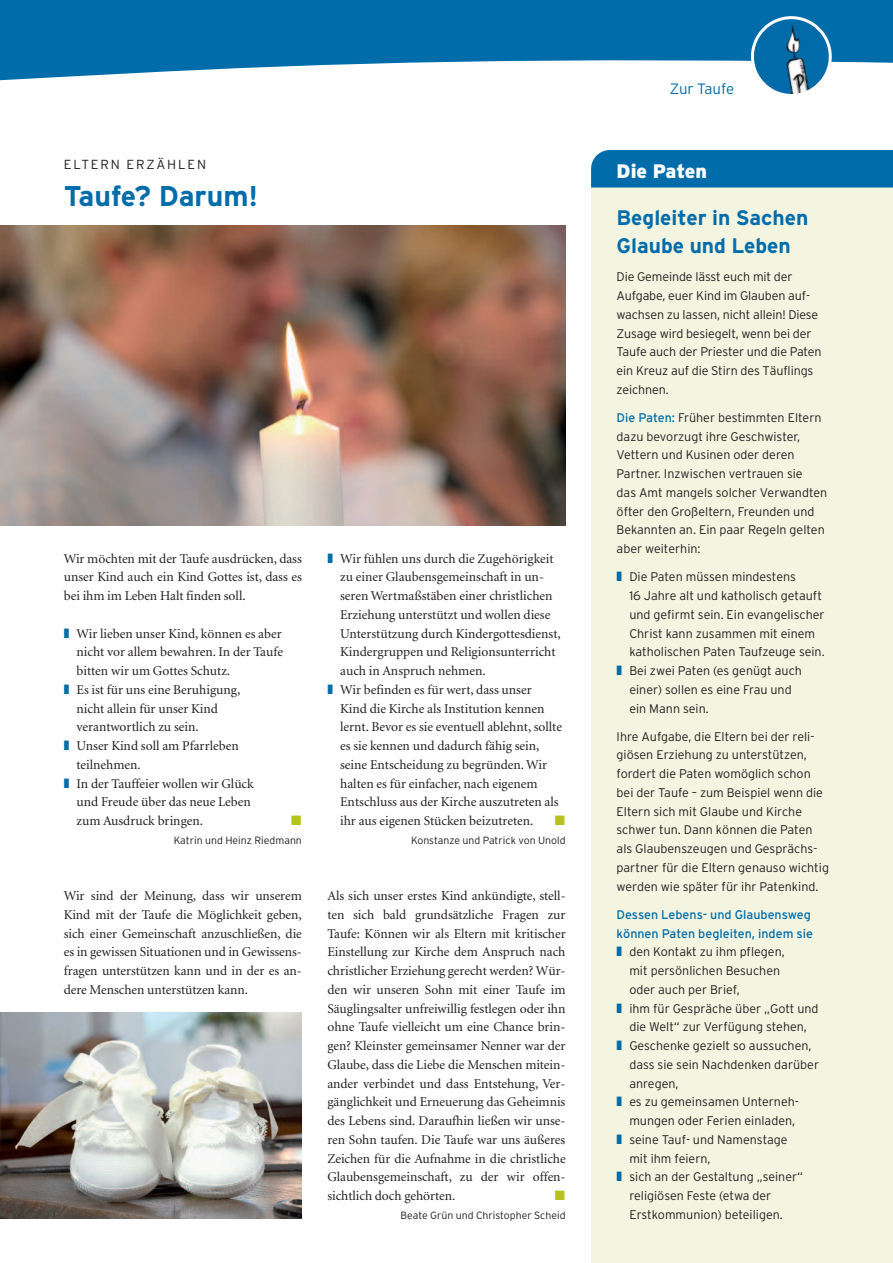
<style>
.page{position:relative;width:893px;height:1263px;background:#fff}
.page>*{position:absolute;margin:0;border:0;box-sizing:border-box;transform-origin:0 0}
.t1{font:700 28.5px "Interstate";color:#006daa}
.t2{font:700 21px/28.2px "Interstate";color:#006daa}
.t3{font:900 19.5px "Interstate";color:#fff}
.t4{font:300 15px "Interstate";letter-spacing:-.01em;color:#006daa}
.t5{font:13.5px/18.8px "Minion";color:#231f20;text-align:justify}
.t6{font:13.5px "Zapf Dingbats ITC";color:#b8c21d}
.t7{font:300 13.2px "Interstate";letter-spacing:.14em;color:#231f20}
.t8{font:300 12.6px/18.8px "Interstate";color:#231f20}
.t9{font:12.6px "Interstate";color:#006daa}
.t10{font:300 10.5px "Interstate";color:#231f20}
.s1{color:#006daa}
.s2{font-weight:400;color:#006daa}
</style>
<div class="page">
<svg style="left:0;top:0;width:893px;height:81px;fill:#006daa"></svg>
<div style="left:591px;top:187px;width:302px;height:1076px;background:#f4f5e1"></div>
<div style="left:591px;top:150px;width:302px;height:37px;background:#006daa"></div>
<svg style="left:751px;top:16px;width:81px;height:78px"></svg>
<img style="left:0;top:225px;width:566px;height:300px">
<img style="left:0;top:1013px;width:302px;height:206px">
<p class="t7" style="left:64px;top:156px;width:144px">ELTERN ERZÄHLEN</p>
<h1 class="t1" style="left:64px;top:180px;width:196px">Taufe? Darum!</h1>
<p class="t5" style="left:64px;top:550px;width:240px">Wir möchten mit der Taufe ausdrücken, dass unser Kind auch ein Kind Gottes ist, dass es bei ihm im Leben Halt finden soll.</p>
<p class="t5" style="left:64px;top:625px;width:219px"><span class="s1">❚</span> Wir lieben unser Kind, können es aber</p>
<p class="t5" style="left:77px;top:644px;width:208px">nicht vor allem bewahren. In der Taufe</p>
<p class="t5" style="left:77px;top:662px;width:155px">bitten wir um Gottes Schutz.</p>
<p class="t5" style="left:64px;top:681px;width:178px"><span class="s1">❚</span> Es ist für uns eine Beruhigung,</p>
<p class="t5" style="left:77px;top:700px;width:143px">nicht allein für unser Kind</p>
<p class="t5" style="left:77px;top:719px;width:124px">verantwortlich zu sein.</p>
<p class="t5" style="left:64px;top:737px;width:176px"><span class="s1">❚</span> Unser Kind soll am Pfarrleben</p>
<p class="t5" style="left:77px;top:756px;width:66px">teilnehmen.</p>
<p class="t5" style="left:64px;top:775px;width:192px"><span class="s1">❚</span> In der Tauffeier wollen wir Glück</p>
<p class="t5" style="left:77px;top:794px;width:176px">und Freude über das neue Leben</p>
<p class="t5" style="left:77px;top:812px;width:128px">zum Ausdruck bringen.</p>
<p class="t6" style="left:291px;top:812px;width:12px">■</p>
<p class="t10" style="left:174px;top:834px;width:130px">Katrin und Heinz Riedmann</p>
<p class="t5" style="left:64px;top:887px;width:240px">Wir sind der Meinung, dass wir unserem Kind mit der Taufe die Möglichkeit geben, sich einer Gemeinschaft anzuschließen, die es in gewissen Situationen und in Gewissens&shy;fragen unterstützen kann und in der es an&shy;dere Menschen unterstützen kann.</p>
<p class="t5" style="left:327px;top:550px;width:228px"><span class="s1">❚</span> Wir fühlen uns durch die Zugehörigkeit</p>
<p class="t5" style="left:340px;top:569px;width:205px">zu einer Glaubensgemeinschaft in un-</p>
<p class="t5" style="left:340px;top:587px;width:214px">seren Wertmaßstäben einer christlichen</p>
<p class="t5" style="left:340px;top:606px;width:212px">Erziehung unterstützt und wollen diese</p>
<p class="t5" style="left:340px;top:625px;width:222px">Unterstützung durch Kindergottesdienst,</p>
<p class="t5" style="left:340px;top:644px;width:217px">Kindergruppen und Religionsunterricht</p>
<p class="t5" style="left:340px;top:662px;width:147px">auch in Anspruch nehmen.</p>
<p class="t5" style="left:327px;top:681px;width:206px"><span class="s1">❚</span> Wir befinden es für wert, dass unser</p>
<p class="t5" style="left:340px;top:700px;width:206px">Kind die Kirche als Institution kennen</p>
<p class="t5" style="left:340px;top:719px;width:223px">lernt. Bevor es sie eventuell ablehnt, sollte</p>
<p class="t5" style="left:340px;top:737px;width:201px">es sie kennen und dadurch fähig sein,</p>
<p class="t5" style="left:340px;top:756px;width:208px">seine Entscheidung zu begründen. Wir</p>
<p class="t5" style="left:340px;top:775px;width:199px">halten es für einfacher, nach eigenem</p>
<p class="t5" style="left:340px;top:794px;width:220px">Entschluss aus der Kirche auszutreten als</p>
<p class="t5" style="left:340px;top:812px;width:195px">ihr aus eigenen Stücken beizutreten.</p>
<p class="t6" style="left:555px;top:812px;width:12px">■</p>
<p class="t10" style="left:411px;top:834px;width:156px">Konstanze und Patrick von Unold</p>
<p class="t5" style="left:327px;top:887px;width:240px">Als sich unser erstes Kind ankündigte, stell&shy;ten sich bald grundsätzliche Fragen zur Taufe: Können wir als Eltern mit kritischer Einstellung zur Kirche dem Anspruch nach christlicher Erziehung gerecht werden? Wür&shy;den wir unseren Sohn mit einer Taufe im Säuglingsalter unfreiwillig festlegen oder ihn ohne Taufe vielleicht um eine Chance brin&shy;gen? Kleinster gemeinsamer Nenner war der Glaube, dass die Liebe die Menschen mitein&shy;ander verbindet und dass Entstehung, Ver&shy;gänglichkeit und Erneuerung das Geheimnis des Lebens sind. Daraufhin ließen wir unse&shy;ren Sohn taufen. Die Taufe war uns äußeres Zeichen für die Aufnahme in die christliche Glaubensgemeinschaft, zu der wir offen&shy;sichtlich doch gehörten.</p>
<p class="t6" style="left:555px;top:1187px;width:12px">■</p>
<p class="t10" style="left:401px;top:1209px;width:166px">Beate Grün und Christopher Scheid</p>
<p class="t4" style="left:670px;top:80px;width:66px">Zur Taufe</p>
<h3 class="t3" style="left:617px;top:160px;width:92px">Die Paten</h3>
<h2 class="t2" style="left:617px;top:204px;width:193px">Begleiter in Sachen<br>Glaube und Leben</h2>
<p class="t8" style="left:617px;top:268px;width:207px">Die Gemeinde lässt euch mit der<br>Aufgabe, euer Kind im Glauben auf&shy;wachsen zu lassen, nicht allein! Diese<br>Zusage wird besiegelt, wenn bei der<br>Taufe auch der Priester und die Paten ein Kreuz auf die Stirn des Täuflings zeichnen.</p>
<p class="t8" style="left:617px;top:408px;width:212px"><span class="s2">Die Paten:</span> Früher bestimmten Eltern dazu bevorzugt ihre Geschwister,<br>Vettern und Kusinen oder deren<br>Partner. Inzwischen vertrauen sie<br>das Amt mangels solcher Verwandten öfter den Großeltern, Freunden und<br>Bekannten an. Ein paar Regeln gelten aber weiterhin:</p>
<p class="t8" style="left:617px;top:568px;width:181px"><span class="s1">❚</span> Die Paten müssen mindestens</p>
<p class="t8" style="left:629px;top:586px;width:194px">16 Jahre alt und katholisch getauft</p>
<p class="t8" style="left:629px;top:605px;width:197px">und gefirmt sein. Ein evangelischer</p>
<p class="t8" style="left:629px;top:624px;width:187px">Christ kann zusammen mit einem</p>
<p class="t8" style="left:629px;top:643px;width:197px">katholischen Paten Taufzeuge sein.</p>
<p class="t8" style="left:617px;top:661px;width:187px"><span class="s1">❚</span> Bei zwei Paten (es genügt auch</p>
<p class="t8" style="left:629px;top:680px;width:164px">einer) sollen es eine Frau und</p>
<p class="t8" style="left:629px;top:699px;width:81px">ein Mann sein.</p>
<p class="t8" style="left:617px;top:727px;width:214px">Ihre Aufgabe, die Eltern bei der reli&shy;giösen Erziehung zu unterstützen, fordert die Paten womöglich schon bei der Taufe – zum Beispiel wenn die Eltern sich mit Glaube und Kirche schwer tun. Dann können die Paten als Glaubenszeugen und Gesprächs&shy;partner für die Eltern genauso wichtig werden wie später für ihr Patenkind.</p>
<p class="t9" style="left:617px;top:907px;width:196px">Dessen Lebens- und Glaubensweg</p>
<p class="t9" style="left:617px;top:926px;width:198px">können Paten begleiten, indem sie</p>
<p class="t8" style="left:617px;top:943px;width:170px"><span class="s1">❚</span> den Kontakt zu ihm pflegen,</p>
<p class="t8" style="left:629px;top:961px;width:152px">mit persönlichen Besuchen</p>
<p class="t8" style="left:629px;top:980px;width:112px">oder auch per Brief,</p>
<p class="t8" style="left:617px;top:999px;width:204px"><span class="s1">❚</span> ihm für Gespräche über „Gott und</p>
<p class="t8" style="left:629px;top:1018px;width:179px">die Welt“ zur Verfügung stehen,</p>
<p class="t8" style="left:617px;top:1036px;width:197px"><span class="s1">❚</span> Geschenke gezielt so aussuchen,</p>
<p class="t8" style="left:629px;top:1055px;width:191px">dass sie sein Nachdenken darüber</p>
<p class="t8" style="left:629px;top:1074px;width:51px">anregen,</p>
<p class="t8" style="left:617px;top:1093px;width:184px"><span class="s1">❚</span> es zu gemeinsamen Unterneh-</p>
<p class="t8" style="left:629px;top:1111px;width:167px">mungen oder Ferien einladen,</p>
<p class="t8" style="left:617px;top:1130px;width:173px"><span class="s1">❚</span> seine Tauf- und Namenstage</p>
<p class="t8" style="left:629px;top:1149px;width:83px">mit ihm feiern,</p>
<p class="t8" style="left:617px;top:1168px;width:188px"><span class="s1">❚</span> sich an der Gestaltung „seiner“</p>
<p class="t8" style="left:629px;top:1186px;width:143px">religiösen Feste (etwa der</p>
<p class="t8" style="left:629px;top:1205px;width:155px">Erstkommunion) beteiligen.</p>
</div>
